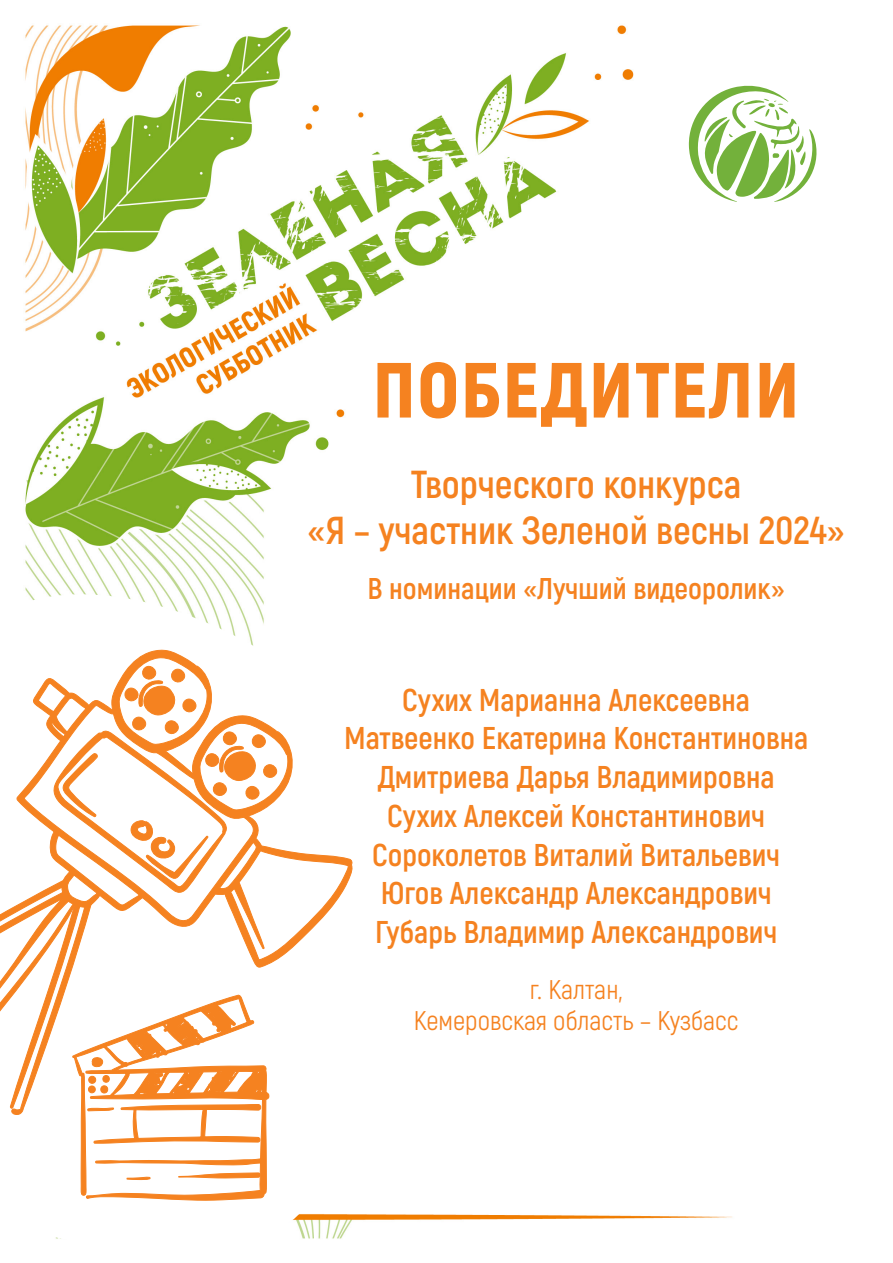
<style>
.page{position:relative;width:893px;height:1263px;background:#fff}
.page>*{position:absolute;margin:0;border:0;box-sizing:border-box;transform-origin:0 0}
.t1{font:900 78px "Akrobat";letter-spacing:.02em;color:#f58220}
.ФИО{font:700 39px "Akrobat";color:#f58220}
.ФИО-2{font:700 31.5px "Akrobat";color:#f58220}
.t2{font:700 30px "Akrobat";color:#f58220}
.ФИО-3{font:27px/31.5px "Akrobat";color:#f58220;text-align:center}
</style>
<div class="page">
<img style="left:25px;top:25px;width:707px;height:1195px">
<svg style="left:688px;top:82px;width:129px;height:120px"></svg>
<svg style="left:25px;top:594px;width:498px;height:645px"></svg>
<svg style="left:294px;top:678px;width:59px;height:289px"></svg>
<svg style="left:0;top:650px;width:294px;height:550px"></svg>
<h1 class="t1" style="left:373px;top:340px;width:428px">ПОБЕДИТЕЛИ</h1>
<p class="ФИО" style="left:411px;top:460px;width:332px">Творческого конкурса</p>
<p class="ФИО" style="left:307px;top:506px;width:539px">«Я – участник Зеленой весны 2024»</p>
<p class="t2" style="left:367px;top:570px;width:419px">В номинации «Лучший видеоролик»</p>
<p class="ФИО-2" style="left:402px;top:680px;width:349px">Сухих Марианна Алексеевна</p>
<p class="ФИО-2" style="left:344px;top:719px;width:466px">Матвеенко Екатерина Константиновна</p>
<p class="ФИО-2" style="left:378px;top:757px;width:399px">Дмитриева Дарья Владимировна</p>
<p class="ФИО-2" style="left:387px;top:796px;width:379px">Сухих Алексей Константинович</p>
<p class="ФИО-2" style="left:372px;top:835px;width:409px">Сороколетов Виталий Витальевич</p>
<p class="ФИО-2" style="left:381px;top:874px;width:392px">Югов Александр Александрович</p>
<p class="ФИО-2" style="left:375px;top:912px;width:404px">Губарь Владимир Александрович</p>
<p class="ФИО-3" style="left:414px;top:973px;width:326px">г. Калтан,<br>Кемеровская область – Кузбасс</p>
</div>
